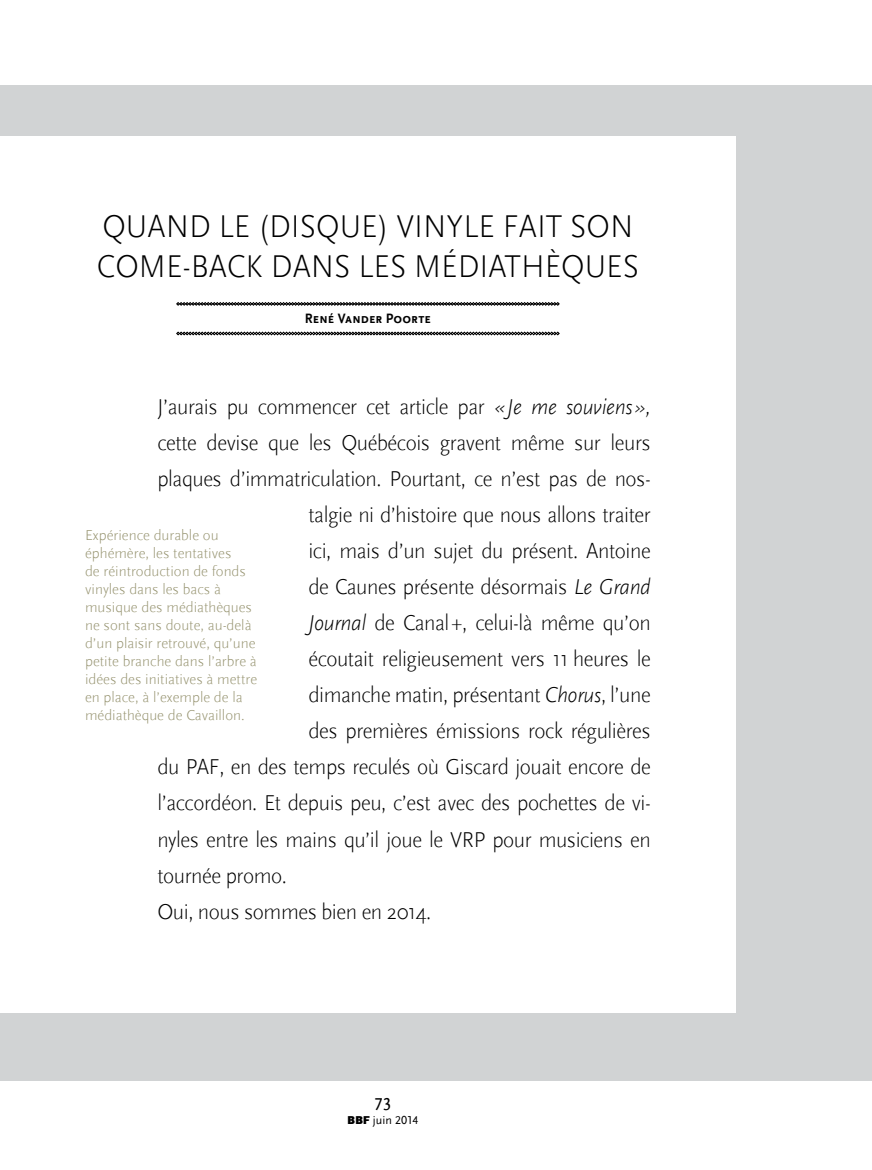
<style>
.page{position:relative;width:872px;height:1170px;background:#fff}
.page>*{position:absolute;margin:0;border:0;box-sizing:border-box;transform-origin:0 0}
.t1{font:300 33px/39.6px "Scala Sans";color:#000;scale:.95 1}
.t2{font:300 22.5px "Scala Sans";letter-spacing:-.02em;color:#000;scale:.95 1}
.t3{font:18px "Scala Sans LF";color:#000}
.t4{font:300 15px/18px "Scala Sans";color:#95926e}
.t5{font:700 14.25px "Scala Sans Caps";color:#000;scale:.95 1}
.t6{font:12px "Scala Sans LF";letter-spacing:.005em;color:#000}
.s1{font-style:italic}
.s2{font-family:"Scala Sans";font-weight:900}
</style>
<div class="page">
<div style="left:0;top:85px;width:872px;height:995px;background:#d1d3d4"></div>
<div style="left:0;top:136px;width:736px;height:876px;background:#fff"></div>
<svg style="left:176px;top:302px;width:383px;height:3px"></svg>
<svg style="left:176px;top:332px;width:383px;height:3px"></svg>
<h1 class="t1" style="left:97px;top:207px;width:572px">QUAND LE (DISQUE) VINYLE FAIT SON<br>COME-BACK DANS LES MÉDIATHÈQUES</h1>
<p class="t5" style="left:305px;top:311px;width:134px">René Vander Poorte</p>
<p class="t2" style="left:157px;top:394px;width:521px">J’aurais pu commencer cet article par <span class="s1">«Je me souviens»,</span></p>
<p class="t2" style="left:157px;top:430px;width:521px">cette devise que les Québécois gravent même sur leurs</p>
<p class="t2" style="left:157px;top:466px;width:521px">plaques d’immatriculation. Pourtant, ce n’est pas de nos-</p>
<p class="t2" style="left:308px;top:502px;width:362px">talgie ni d’histoire que nous allons traiter</p>
<p class="t2" style="left:308px;top:538px;width:362px">ici, mais d’un sujet du présent. Antoine</p>
<p class="t2" style="left:308px;top:574px;width:362px">de Caunes présente désormais <span class="s1">Le Grand</span></p>
<p class="t2" style="left:308px;top:610px;width:362px"><span class="s1">Journal</span> de Canal+, celui-là même qu’on</p>
<p class="t2" style="left:308px;top:646px;width:362px">écoutait religieusement vers 11 heures le</p>
<p class="t2" style="left:308px;top:682px;width:362px">dimanche matin, présentant <span class="s1">Chorus</span>, l’une</p>
<p class="t2" style="left:308px;top:718px;width:362px">des premières émissions rock régulières</p>
<p class="t2" style="left:157px;top:754px;width:521px">du PAF, en des temps reculés où Giscard jouait encore de</p>
<p class="t2" style="left:157px;top:790px;width:521px">l’accordéon. Et depuis peu, c’est avec des pochettes de vi-</p>
<p class="t2" style="left:157px;top:826px;width:521px">nyles entre les mains qu’il joue le VRP pour musiciens en</p>
<p class="t2" style="left:157px;top:862px;width:138px">tournée promo.</p>
<p class="t2" style="left:157px;top:898px;width:290px">Oui, nous sommes bien en 2014.</p>
<p class="t4" style="left:85px;top:526px;width:174px">Expérience durable ou éphémère, les tentatives<br>de réintroduction de fonds vinyles dans les bacs à musique des médiathèques ne sont sans doute, au-delà d’un plaisir retrouvé, qu’une petite branche dans l’arbre à idées des initiatives à mettre en place, à l’exemple de la médiathèque de Cavaillon.</p>
<p class="t3" style="left:374px;top:1094px;width:19px">73</p>
<p class="t6" style="left:347px;top:1113px;width:73px"><span class="s2">BBF</span> juin 2014</p>
</div>
